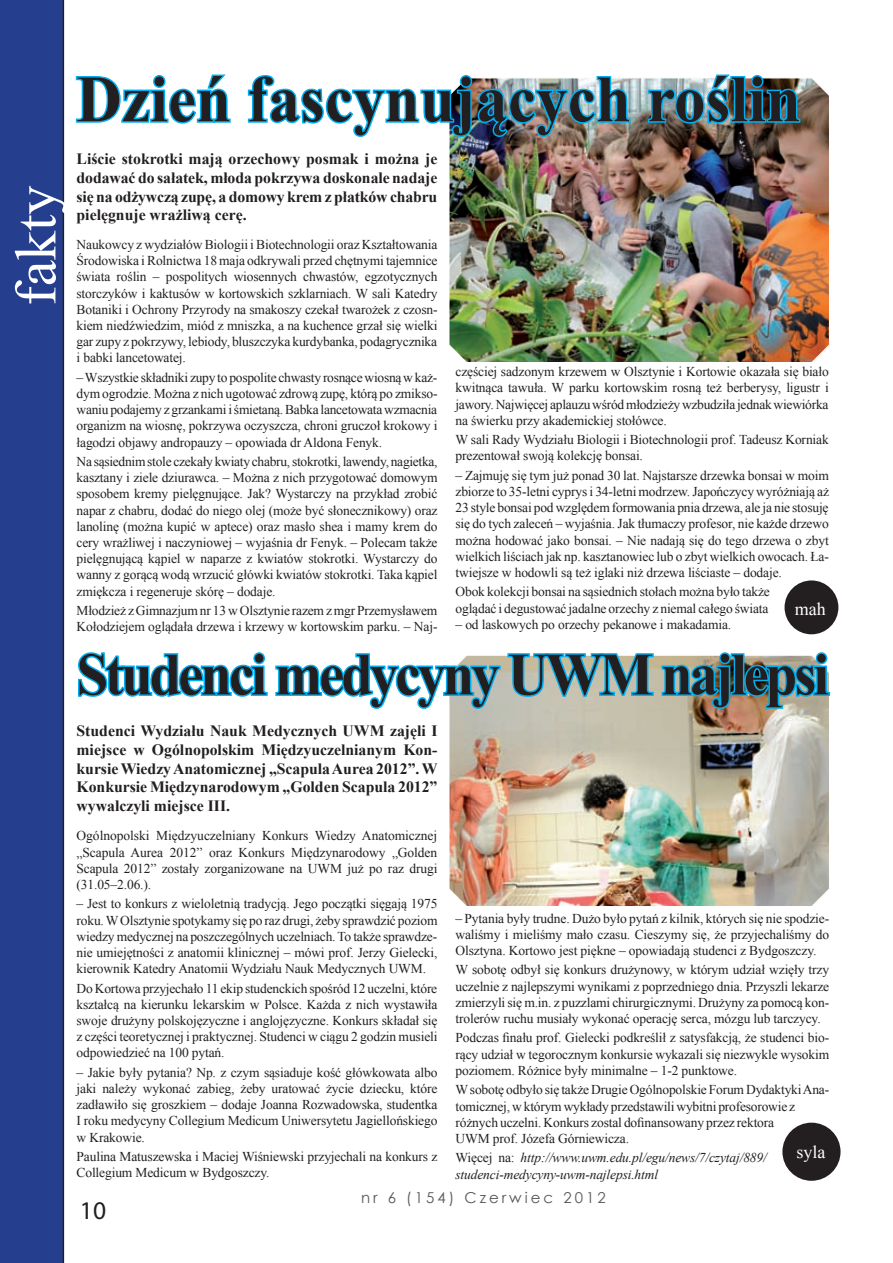
<style>
.page{position:relative;width:893px;height:1263px;background:#fff}
.page>*{position:absolute;margin:0;border:0;box-sizing:border-box;transform-origin:0 0}
.t1{font:700 66px "Times New Roman";letter-spacing:.005em;color:#231f20;scale:.95 1}
.t2{font:700 60px "Times New Roman";letter-spacing:-.055em;color:#231f20;scale:.95 1}
.t3{font:58.5px "Times New Roman";color:#fff}
.t4{font:25.5px "Myriad Pro";color:#231f20}
.t5{font:18px "Times New Roman";color:#fff}
.t6{font:700 15.75px/18.9px "Times New Roman";color:#231f20;text-align:justify}
.t7{font:15px "Century Gothic";letter-spacing:.2em;color:#57585a}
.t8{font:13.5px/16.2px "Times New Roman";letter-spacing:-.01em;color:#231f20;text-align:justify}
.t9{font:italic 13.5px/16.2px "Times New Roman";letter-spacing:-.01em;color:#231f20}
.s1{font-style:normal}
</style>
<div class="page">
<div style="left:0;top:0;width:64px;height:1263px;background:#253f8e"></div>
<div style="left:782px;top:1123px;width:58px;height:58px;background:#231f20;border-radius:50%"></div>
<div style="left:784px;top:580px;width:54px;height:54px;background:#231f20;border-radius:50%"></div>
<img style="left:632px;top:78px;width:197px;height:284px">
<svg style="left:75px;top:74px;width:156px;height:50px"></svg>
<img style="left:247px;top:75px;width:385px;height:287px">
<img style="left:646px;top:74px;width:156px;height:52px">
<svg style="left:78px;top:652px;width:754px;height:529px"></svg>
<h3 class="t3" style="left:-3px;top:306px;width:122px;rotate:-90deg">fakty</h3>
<h1 class="t1" style="left:77px;top:53px;width:764px">Dzień fascynujących roślin</h1>
<p class="t6" style="left:77px;top:149px;width:362px">Liście stokrotki mają orzechowy posmak i można je dodawać do sałatek, młoda pokrzywa doskonale nadaje się na odżywczą zupę, a domowy krem z płatków chabru pielęgnuje wrażliwą cerę.</p>
<p class="t8" style="left:77px;top:236px;width:363px">Naukowcy z wydziałów Biologii i Biotechnologii oraz Kształtowania Środowiska i Rolnictwa 18 maja odkrywali przed chętnymi tajemnice świata roślin – pospolitych wiosennych chwastów, egzotycznych storczyków i kaktusów w kortowskich szklarniach. W sali Katedry Botaniki i Ochrony Przyrody na smakoszy czekał twarożek z czosn&shy;kiem niedźwiedzim, miód z mniszka, a na kuchence grzał się wielki gar zupy z pokrzywy, lebiody, bluszczyka kurdybanka, podagrycznika i babki lancetowatej.</p>
<p class="t8" style="left:77px;top:369px;width:363px">– Wszystkie składniki zupy to pospolite chwasty rosnące wiosną w każ&shy;dym ogrodzie. Można z nich ugotować zdrową zupę, którą po zmikso&shy;waniu podajemy z grzankami i śmietaną. Babka lancetowata wzmacnia organizm na wiosnę, pokrzywa oczyszcza, chroni gruczoł krokowy i łagodzi objawy andropauzy – opowiada dr Aldona Fenyk.</p>
<p class="t8" style="left:77px;top:453px;width:363px">Na sąsiednim stole czekały kwiaty chabru, stokrotki, lawendy, nagietka, kasztany i ziele dziurawca. – Można z nich przygotować domowym sposobem kremy pielęgnujące. Jak? Wystarczy na przykład zrobić napar z chabru, dodać do niego olej (może być słonecznikowy) oraz lanolinę (można kupić w aptece) oraz masło shea i mamy krem do cery wrażliwej i naczyniowej – wyjaśnia dr Fenyk. – Polecam także pielęgnującą kąpiel w naparze z kwiatów stokrotki. Wystarczy do wanny z gorącą wodą wrzucić główki kwiatów stokrotki. Taka kąpiel zmiękcza i regeneruje skórę – dodaje.</p>
<p class="t8" style="left:77px;top:602px;width:362px">Młodzież z Gimnazjum nr 13 w Olsztynie razem z mgr Przemysławem<br>Kołodziejem oglądała drzewa i krzewy w kortowskim parku. – Naj-</p>
<p class="t8" style="left:455px;top:363px;width:375px">częściej sadzonym krzewem w Olsztynie i Kortowie okazała się biało kwitnąca tawuła. W parku kortowskim rosną też berberysy, ligustr i jawory. Najwięcej aplauzu wśród młodzieży wzbudziła jednak wiewiórka na świerku przy akademickiej stołówce.</p>
<p class="t8" style="left:455px;top:431px;width:375px">W sali Rady Wydziału Biologii i Biotechnologii prof. Tadeusz Korniak prezentował swoją kolekcję bonsai.</p>
<p class="t8" style="left:455px;top:467px;width:375px">– Zajmuję się tym już ponad 30 lat. Najstarsze drzewka bonsai w moim zbiorze to 35-letni cyprys i 34-letni modrzew. Japończycy wyróżniają aż 23 style bonsai pod względem formowania pnia drzewa, ale ja nie stosuję się do tych zaleceń – wyjaśnia. Jak tłumaczy profesor, nie każde drzewo można hodować jako bonsai. – Nie nadają się do tego drzewa o zbyt wielkich liściach jak np. kasztanowiec lub o zbyt wielkich owocach. Ła&shy;twiejsze w hodowli są też iglaki niż drzewa liściaste – dodaje.</p>
<p class="t8" style="left:455px;top:584px;width:316px">Obok kolekcji bonsai na sąsiednich stołach można było także oglądać i degustować jadalne orzechy z niemal całego świata</p>
<p class="t8" style="left:455px;top:616px;width:277px">– od laskowych po orzechy pekanowe i makadamia.</p>
<h3 class="t5" style="left:795px;top:597px;width:32px">mah</h3>
<h2 class="t2" style="left:77px;top:633px;width:794px">Studenci medycyny UWM najlepsi</h2>
<p class="t6" style="left:77px;top:721px;width:363px">Studenci Wydziału Nauk Medycznych UWM zajęli I miejsce w Ogólnopolskim Międzyuczelnianym Kon&shy;kursie Wiedzy Anatomicznej „Scapula Aurea 2012”. W Konkursie Międzynarodowym „Golden Scapula 2012” wywalczyli miejsce III.</p>
<p class="t8" style="left:77px;top:827px;width:362px">Ogólnopolski Międzyuczelniany Konkurs Wiedzy Anatomicznej „Scapula Aurea 2012” oraz Konkurs Międzynarodowy „Golden Scapula 2012” zostały zorganizowane na UWM już po raz drugi (31.05–2.06.).</p>
<p class="t8" style="left:77px;top:895px;width:362px">– Jest to konkurs z wieloletnią tradycją. Jego początki sięgają 1975 roku. W Olsztynie spotykamy się po raz drugi, żeby sprawdzić poziom wiedzy medycznej na poszczególnych uczelniach. To także sprawdze&shy;nie umiejętności z anatomii klinicznej – mówi prof. Jerzy Gielecki, kierownik Katedry Anatomii Wydziału Nauk Medycznych UWM.</p>
<p class="t8" style="left:77px;top:980px;width:363px">Do Kortowa przyjechało 11 ekip studenckich spośród 12 uczelni, które kształcą na kierunku lekarskim w Polsce. Każda z nich wystawiła swoje drużyny polskojęzyczne i anglojęzyczne. Konkurs składał się z części teoretycznej i praktycznej. Studenci w ciągu 2 godzin musieli odpowiedzieć na 100 pytań.</p>
<p class="t8" style="left:77px;top:1064px;width:362px">– Jakie były pytania? Np. z czym sąsiaduje kość główkowata albo jaki należy wykonać zabieg, żeby uratować życie dziecku, które zadławiło się groszkiem – dodaje Joanna Rozwadowska, studentka I roku medycyny Collegium Medicum Uniwersytetu Jagiellońskiego w Krakowie.</p>
<p class="t8" style="left:77px;top:1148px;width:362px">Paulina Matuszewska i Maciej Wiśniewski przyjechali na konkurs z<br>Collegium Medicum w Bydgoszczy.</p>
<p class="t8" style="left:455px;top:910px;width:375px">– Pytania były trudne. Dużo było pytań z kilnik, których się nie spodzie&shy;waliśmy i mieliśmy mało czasu. Cieszymy się, że przyjechaliśmy do Olsztyna. Kortowo jest piękne – opowiadają studenci z Bydgoszczy.</p>
<p class="t8" style="left:455px;top:961px;width:375px">W sobotę odbył się konkurs drużynowy, w którym udział wzięły trzy uczelnie z najlepszymi wynikami z poprzedniego dnia. Przyszli lekarze zmierzyli się m.in. z puzzlami chirurgicznymi. Drużyny za pomocą kon&shy;trolerów ruchu musiały wykonać operację serca, mózgu lub tarczycy.</p>
<p class="t8" style="left:455px;top:1030px;width:375px">Podczas finału prof. Gielecki podkreślił z satysfakcją, że studenci bio&shy;rący udział w tegorocznym konkursie wykazali się niezwykle wysokim poziomem. Różnice były minimalne – 1-2 punktowe.</p>
<p class="t8" style="left:455px;top:1081px;width:375px;text-align:left">W sobotę odbyło się także Drugie Ogólnopolskie Forum Dydaktyki Ana&shy;tomicznej, w którym wykłady przedstawili wybitni profesorowie z różnych uczelni. Konkurs zostal dofinansowany przez rektora<br>UWM prof. Józefa Górniewicza.</p>
<p class="t9" style="left:455px;top:1149px;width:313px"><span class="s1">Więcej na:</span> http://www.uwm.edu.pl/egu/news/7/czytaj/889/ studenci-medycyny-uwm-najlepsi.html</p>
<h3 class="t5" style="left:796px;top:1140px;width:30px">syla</h3>
<h3 class="t4" style="left:80px;top:1195px;width:28px">10</h3>
<p class="t7" style="left:361px;top:1187px;width:246px">nr 6 (154) Czerwiec 2012</p>
</div>
